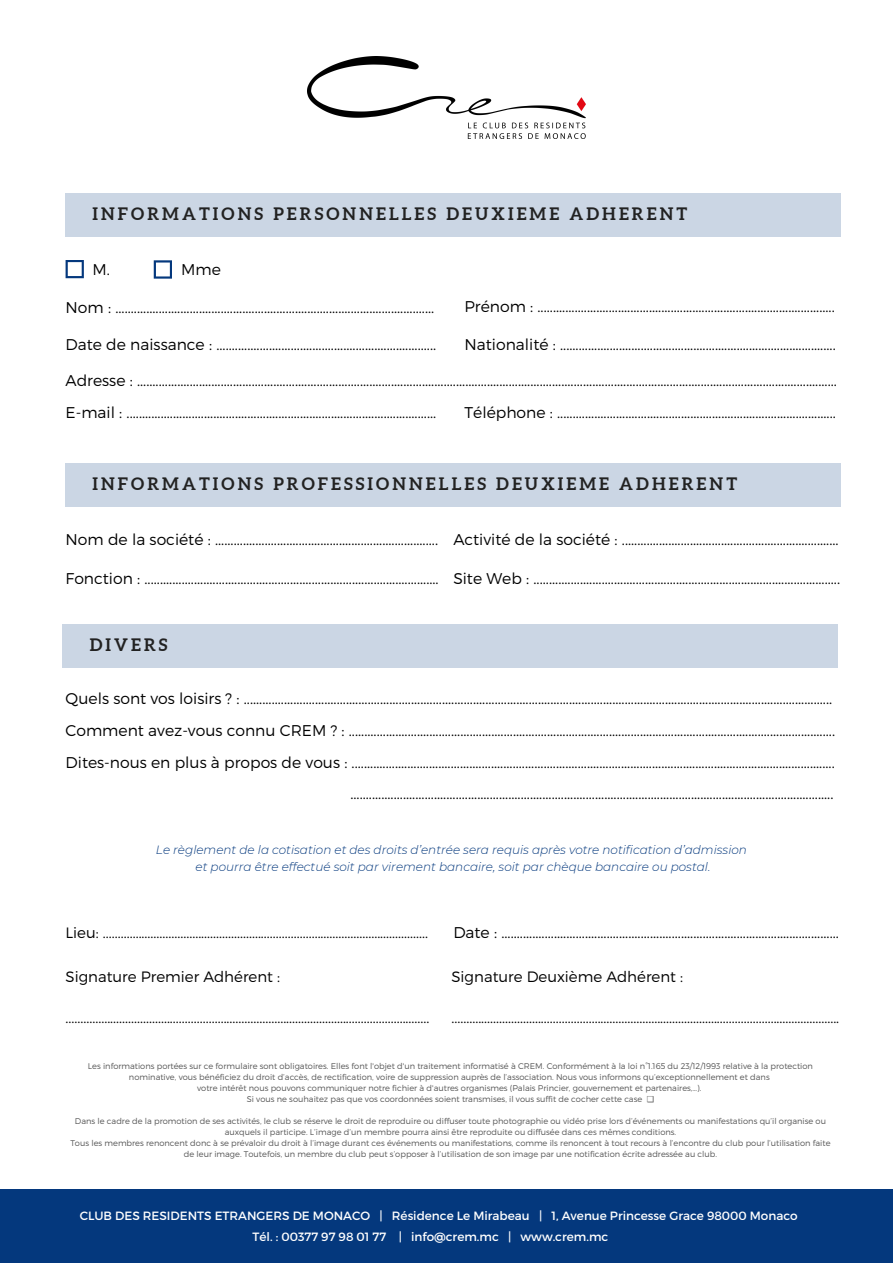
<style>
.page{position:relative;width:893px;height:1264px;background:#fff}
.page>*{position:absolute;margin:0;border:0;box-sizing:border-box;transform-origin:0 0}
.t1{font:700 17.1px "Aleo";letter-spacing:.18em;color:#222}
.t2{font:300 15.6px/32px "Montserrat";color:#000}
.t3{font:300 15px "Montserrat";color:#000}
.t4{font:italic 300 12px/17px "Montserrat";color:#04387d;text-align:center}
.t5{font:12px/20.5px "Montserrat";color:#fff}
.t6{font:300 8.25px/10.9px "Montserrat";color:#545454;text-align:center}
.s1{font-family:"DejaVu Sans";font-weight:400}
</style>
<div class="page">
<div style="left:0;top:1189px;width:892px;height:73px;background:#04387d"></div>
<img style="left:307px;top:56px;width:278px;height:82px">
<div style="left:66px;top:193px;width:774px;height:43px;background:#cbd6e4"></div>
<div style="left:66px;top:463px;width:774px;height:43px;background:#cbd6e4"></div>
<div style="left:63px;top:624px;width:775px;height:43px;background:#cbd6e4"></div>
<svg style="left:66px;top:260px;width:18px;height:18px"></svg>
<svg style="left:154px;top:260px;width:18px;height:18px"></svg>
<p class="t1" style="left:92px;top:204px;width:596px">INFORMATIONS PERSONNELLES DEUXIEME ADHERENT</p>
<p class="t2" style="left:92px;top:253px;width:19px">M.</p>
<p class="t2" style="left:181px;top:253px;width:41px">Mme</p>
<p class="t2" style="left:66px;top:290px;width:370px">Nom : .......................................................................................................</p>
<p class="t2" style="left:464px;top:289px;width:372px">Prénom : ................................................................................................</p>
<p class="t2" style="left:66px;top:328px;width:372px">Date de naissance : .......................................................................</p>
<p class="t2" style="left:464px;top:328px;width:373px">Nationalité : .........................................................................................</p>
<p class="t2" style="left:66px;top:364px;width:772px;line-height:31.5px">Adresse : ..................................................................................................................................................................................................................................<br>E-mail : ....................................................................................................</p>
<p class="t2" style="left:464px;top:395px;width:373px">Téléphone : ..........................................................................................</p>
<p class="t1" style="left:92px;top:474px;width:646px">INFORMATIONS PROFESSIONNELLES DEUXIEME ADHERENT</p>
<p class="t2" style="left:66px;top:523px;width:374px">Nom de la société : ........................................................................</p>
<p class="t2" style="left:66px;top:561px;width:374px">Fonction : ...............................................................................................</p>
<p class="t2" style="left:453px;top:523px;width:387px">Activité de la société : ......................................................................</p>
<p class="t2" style="left:453px;top:561px;width:388px">Site Web : ...................................................................................................</p>
<p class="t1" style="left:90px;top:635px;width:79px">DIVERS</p>
<p class="t2" style="left:66px;top:682px;width:771px">Quels sont vos loisirs ? : ..............................................................................................................................................................................................<br>Comment avez-vous connu CREM ? : .............................................................................................................................................................<br>Dites-nous en plus à propos de vous : ............................................................................................................................................................</p>
<p class="t2" style="left:350px;top:776px;width:484px">............................................................................................................................................................</p>
<p class="t4" style="left:156px;top:841px;width:592px">Le règlement de la cotisation et des droits d’entrée sera requis après votre notification d’admission et pourra être effectué soit par virement bancaire, soit par chèque bancaire ou postal.</p>
<p class="t3" style="left:66px;top:922px;width:364px">Lieu: .............................................................................................................</p>
<p class="t2" style="left:453px;top:915px;width:387px">Date : .............................................................................................................</p>
<p class="t3" style="left:66px;top:967px;width:216px">Signature Premier Adhérent :</p>
<p class="t3" style="left:66px;top:1007px;width:365px">..........................................................................................................................</p>
<p class="t3" style="left:451px;top:967px;width:233px">Signature Deuxième Adhérent :</p>
<p class="t3" style="left:451px;top:1007px;width:389px">..................................................................................................................................</p>
<p class="t6" style="left:88px;top:1060px;width:726px">Les informations portées sur ce formulaire sont obligatoires. Elles font l'objet d'un traitement informatisé à CREM. Conformément à la loi n°1.165 du 23/12/1993 relative à la protection nominative, vous bénéficiez du droit d’accès, de rectification, voire de suppression auprès de l’association. Nous vous informons qu’exceptionnellement et dans<br>votre intérêt nous pouvons communiquer notre fichier à d'autres organismes (Palais Princier, gouvernement et partenaires,…).<br>Si vous ne souhaitez pas que vos coordonnées soient transmises, il vous suffit de cocher cette case <span class="s1">❑</span></p>
<p class="t6" style="left:70px;top:1115px;width:761px">Dans le cadre de la promotion de ses activités, le club se réserve le droit de reproduire ou diffuser toute photographie ou vidéo prise lors d’événements ou manifestations qu’il organise ou auxquels il participe. L’image d’un membre pourra ainsi être reproduite ou diffusée dans ces mêmes conditions.<br>Tous les membres renoncent donc à se prévaloir du droit à l’image durant ces événements ou manifestations, comme ils renoncent à tout recours à l’encontre du club pour l’utilisation faite de leur image. Toutefois, un membre du club peut s’opposer à l’utilisation de son image par une notification écrite adressée au club.</p>
<p class="t5" style="left:252px;top:1204px;width:546px;text-indent:-173px">CLUB DES RESIDENTS ETRANGERS DE MONACO | Résidence Le Mirabeau | 1, Avenue Princesse Grace 98000 Monaco<br>Tél. : 00377 97 98 01 77 | info@crem.mc | www.crem.mc</p>
</div>
